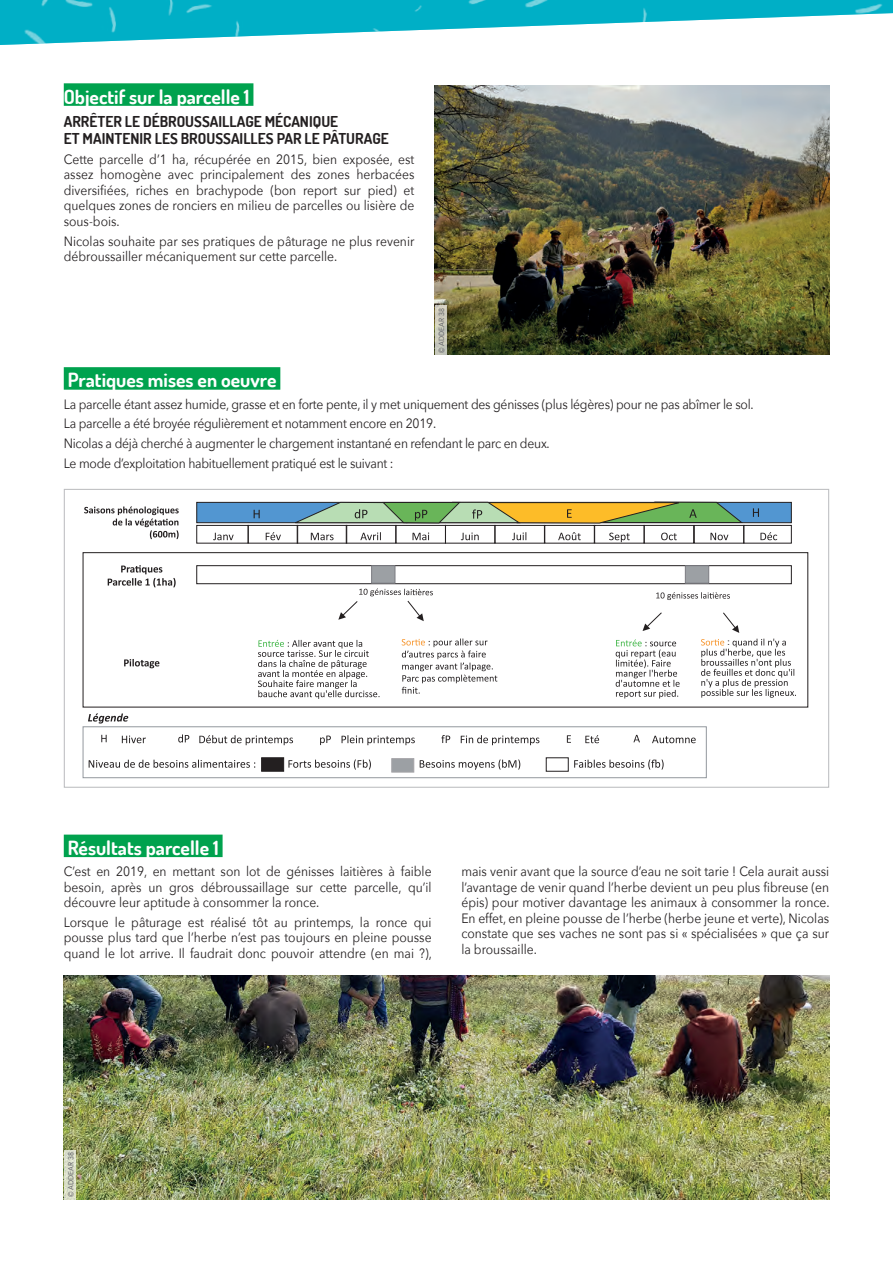
<style>
.page{position:relative;width:893px;height:1263px;background:#fff}
.page>*{position:absolute;margin:0;border:0;box-sizing:border-box;transform-origin:0 0}
.t1{font:700 19.5px "Dosis";color:#fff}
.t2{font:700 15px/17.2px "Dosis";color:#231f20}
.t3{font:13.5px/15.6px "Avenir Next";letter-spacing:-.02em;color:#231f20;text-align:justify;scale:.9 1}
.t4{font:13.5px/15.5px "Avenir Next";color:#231f20;scale:.9 1}
.t5{font:10.05px "Avenir Next";color:#231f20}
.t6{font:500 7.5px "Avenir Next";color:#6c6d70;scale:.9 1}
</style>
<div class="page">
<img style="left:435px;top:85px;width:394px;height:270px">
<svg style="left:435px;top:306px;width:11px;height:49px"></svg>
<img style="left:0;top:0;width:893px;height:45px">
<div style="left:64px;top:83px;width:189px;height:23px;background:#00a24e"></div>
<svg style="left:196px;top:502px;width:596px;height:42px"></svg>
<svg style="left:83px;top:552px;width:725px;height:156px"></svg>
<svg style="left:83px;top:713px;width:624px;height:65px"></svg>
<svg style="left:84px;top:506px;width:95px;height:33px"></svg>
<svg style="left:124px;top:659px;width:35px;height:9px"></svg>
<svg style="left:196px;top:565px;width:600px;height:134px"></svg>
<div style="left:64px;top:367px;width:216px;height:23px;background:#00a24e"></div>
<div style="left:64px;top:834px;width:159px;height:23px;background:#00a24e"></div>
<img style="left:64px;top:975px;width:765px;height:224px">
<svg style="left:64px;top:1150px;width:12px;height:49px"></svg>
<h1 class="t1" style="left:64px;top:84px;width:187px">Objectif sur la parcelle 1</h1>
<p class="t2" style="left:64px;top:112px;width:326px">ARRÊTER LE DÉBROUSSAILLAGE MÉCANIQUE<br>ET MAINTENIR LES BROUSSAILLES PAR LE PÂTURAGE</p>
<p class="t3" style="left:64px;top:151px;width:391px">Cette parcelle d’1 ha, récupérée en 2015, bien exposée, est assez homogène avec principalement des zones herbacées diversifiées, riches en brachypode (bon report sur pied) et quelques zones de ronciers en milieu de parcelles ou lisière de sous-bois.</p>
<p class="t4" style="left:64px;top:232px;width:391px">Nicolas souhaite par ses pratiques de pâturage ne plus revenir débroussailler mécaniquement sur cette parcelle.</p>
<p class="t6" style="left:435px;top:353px;width:51px;rotate:-90deg">© ADDEAR 38</p>
<h1 class="t1" style="left:68px;top:368px;width:210px">Pratiques mises en oeuvre</h1>
<p class="t3" style="left:64px;top:393px;width:768px;line-height:19.8px;text-align:left">La parcelle étant assez humide, grasse et en forte pente, il y met uniquement des génisses (plus légères) pour ne pas abîmer le sol.<br>La parcelle a été broyée régulièrement et notamment encore en 2019.<br>Nicolas a déjà cherché à augmenter le chargement instantané en refendant le parc en deux.<br>Le mode d’exploitation habituellement pratiqué est le suivant :</p>
<p class="t5" style="left:727px;top:633px;width:5px">:</p>
<h1 class="t1" style="left:68px;top:835px;width:152px">Résultats parcelle 1</h1>
<p class="t3" style="left:64px;top:863px;width:410px">C’est en 2019, en mettant son lot de génisses laitières à faible besoin, après un gros débroussaillage sur cette parcelle, qu’il découvre leur aptitude à consommer la ronce.</p>
<p class="t3" style="left:64px;top:914px;width:411px">Lorsque le pâturage est réalisé tôt au printemps, la ronce qui pousse plus tard que l’herbe n’est pas toujours en pleine pousse quand le lot arrive. Il faudrait donc pouvoir attendre (en mai ?),</p>
<p class="t3" style="left:461px;top:863px;width:411px">mais venir avant que la source d’eau ne soit tarie ! Cela aurait aussi l’avantage de venir quand l’herbe devient un peu plus fibreuse (en épis) pour motiver davantage les animaux à consommer la ronce.<br>En effet, en pleine pousse de l’herbe (herbe jeune et verte), Nicolas constate que ses vaches ne sont pas si « spécialisées » que ça sur la broussaille.</p>
<p class="t6" style="left:64px;top:1197px;width:51px;rotate:-90deg">© ADDEAR 38</p>
</div>
